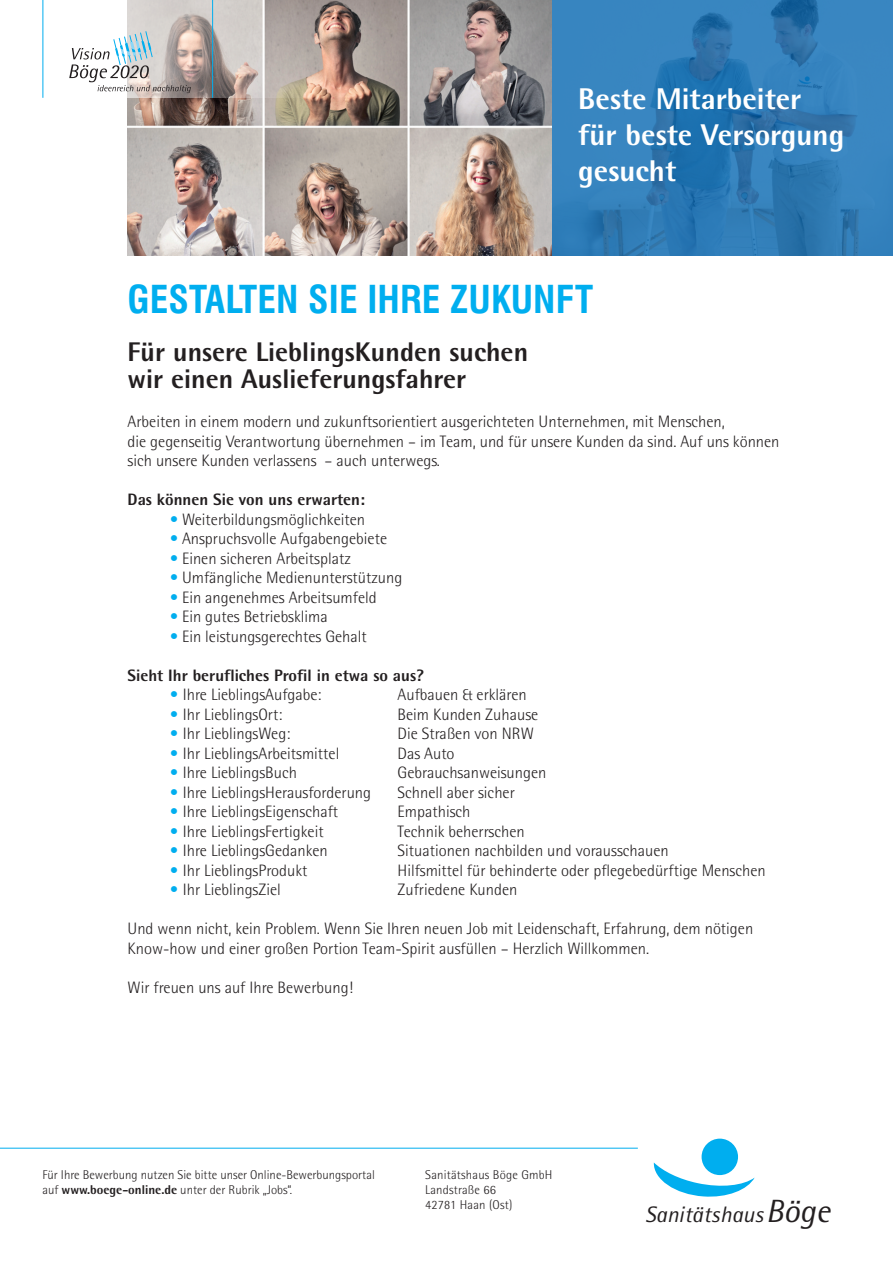
<style>
.page{position:relative;width:893px;height:1263px;background:#fff}
.page>*{position:absolute;margin:0;border:0;box-sizing:border-box;transform-origin:0 0}
.t1{font:700 condensed 37.5px "Swiss 721 BT";letter-spacing:.005em;color:#00aeef}
.t2{font:800 30px/36px "AT Rotis Semi Sans";color:#fff}
.t3{font:800 27px/27px "AT Rotis Semi Sans";color:#231f20}
.t4{font:italic 22.35px "AT Rotis Semi Sans";color:#231f20}
.t5{font:300 16.5px/19.5px "AT Rotis Semi Sans";color:#231f20}
.t6{font:800 16.5px "AT Rotis Semi Sans";color:#231f20}
.t7{font:300 12.75px/15px "AT Rotis Semi Sans";color:#231f20}
.s1{color:#00aeef}
.s2{font-weight:800}
.s3{font-size:32.25px}
</style>
<div class="page">
<img style="left:128px;top:0;width:425px;height:255px">
<svg style="left:42px;top:0;width:268px;height:98px"></svg>
<svg style="left:553px;top:0;width:340px;height:255px;fill:#3583be"></svg>
<svg style="left:69px;top:31px;width:122px;height:62px"></svg>
<hr style="left:43px;top:0;width:1px;height:98px;background:#00aeef">
<hr style="left:212px;top:0;width:1px;height:98px;background:#00aeef">
<svg style="left:654px;top:1162px;width:101px;height:34px"></svg>
<div style="left:702px;top:1138px;width:36px;height:37px;background:#00aeef;border-radius:50%"></div>
<hr style="left:0;top:1148px;width:638px;height:1px;background:#00aeef">
<h2 class="t2" style="left:578px;top:83px;width:267px">Beste Mitarbeiter für beste Versorgung gesucht</h2>
<h1 class="t1" style="left:128px;top:285px;width:467px">GESTALTEN SIE IHRE ZUKUNFT</h1>
<h3 class="t3" style="left:128px;top:341px;width:402px">Für unsere LieblingsKunden suchen wir einen Auslieferungsfahrer</h3>
<p class="t5" style="left:128px;top:414px;width:653px">Arbeiten in einem modern und zukunftsorientiert ausgerichteten Unternehmen, mit Menschen,<br>die gegenseitig Verantwortung übernehmen – im Team, und für unsere Kunden da sind. Auf uns können sich unsere Kunden verlassens – auch unterwegs.</p>
<p class="t6" style="left:128px;top:494px;width:239px">Das können Sie von uns erwarten:</p>
<p class="t5" style="left:170px;top:511px;width:197px"><span class="s1">•</span> Weiterbildungsmöglichkeiten</p>
<p class="t5" style="left:170px;top:531px;width:219px"><span class="s1">•</span> Anspruchsvolle Aufgabengebiete</p>
<p class="t5" style="left:170px;top:550px;width:182px"><span class="s1">•</span> Einen sicheren Arbeitsplatz</p>
<p class="t5" style="left:170px;top:570px;width:234px"><span class="s1">•</span> Umfängliche Medienunterstützung</p>
<p class="t5" style="left:170px;top:589px;width:208px"><span class="s1">•</span> Ein angenehmes Arbeitsumfeld</p>
<p class="t5" style="left:170px;top:609px;width:159px"><span class="s1">•</span> Ein gutes Betriebsklima</p>
<p class="t5" style="left:170px;top:628px;width:198px"><span class="s1">•</span> Ein leistungsgerechtes Gehalt</p>
<p class="t6" style="left:128px;top:669px;width:298px">Sieht Ihr berufliches Profil in etwa so aus?</p>
<p class="t5" style="left:170px;top:687px;width:153px"><span class="s1">•</span> Ihre LieblingsAufgabe:</p>
<p class="t5" style="left:398px;top:687px;width:131px">Aufbauen &amp; erklären</p>
<p class="t5" style="left:170px;top:706px;width:114px"><span class="s1">•</span> Ihr LieblingsOrt:</p>
<p class="t5" style="left:398px;top:706px;width:142px">Beim Kunden Zuhause</p>
<p class="t5" style="left:170px;top:726px;width:122px"><span class="s1">•</span> Ihr LieblingsWeg:</p>
<p class="t5" style="left:398px;top:726px;width:138px">Die Straßen von NRW</p>
<p class="t5" style="left:170px;top:745px;width:171px"><span class="s1">•</span> Ihr LieblingsArbeitsmittel</p>
<p class="t5" style="left:398px;top:745px;width:59px">Das Auto</p>
<p class="t5" style="left:170px;top:765px;width:128px"><span class="s1">•</span> Ihre LieblingsBuch</p>
<p class="t5" style="left:398px;top:765px;width:150px">Gebrauchsanweisungen</p>
<p class="t5" style="left:170px;top:784px;width:203px"><span class="s1">•</span> Ihre LieblingsHerausforderung</p>
<p class="t5" style="left:398px;top:784px;width:119px">Schnell aber sicher</p>
<p class="t5" style="left:170px;top:804px;width:170px"><span class="s1">•</span> Ihre LieblingsEigenschaft</p>
<p class="t5" style="left:398px;top:804px;width:74px">Empathisch</p>
<p class="t5" style="left:170px;top:823px;width:155px"><span class="s1">•</span> Ihre LieblingsFertigkeit</p>
<p class="t5" style="left:398px;top:823px;width:129px">Technik beherrschen</p>
<p class="t5" style="left:170px;top:843px;width:159px"><span class="s1">•</span> Ihre LieblingsGedanken</p>
<p class="t5" style="left:398px;top:843px;width:273px">Situationen nachbilden und vorausschauen</p>
<p class="t5" style="left:170px;top:862px;width:139px"><span class="s1">•</span> Ihr LieblingsProdukt</p>
<p class="t5" style="left:398px;top:862px;width:370px">Hilfsmittel für behinderte oder pflegebedürftige Menschen</p>
<p class="t5" style="left:170px;top:882px;width:112px"><span class="s1">•</span> Ihr LieblingsZiel</p>
<p class="t5" style="left:398px;top:882px;width:121px">Zufriedene Kunden</p>
<p class="t5" style="left:128px;top:921px;width:627px">Und wenn nicht, kein Problem. Wenn Sie Ihren neuen Job mit Leidenschaft, Erfahrung, dem nötigen<br>Know-how und einer großen Portion Team-Spirit ausfüllen – Herzlich Willkommen.</p>
<p class="t5" style="left:128px;top:979px;width:227px">Wir freuen uns auf Ihre Bewerbung!</p>
<p class="t7" style="left:43px;top:1169px;width:334px">Für Ihre Bewerbung nutzen Sie bitte unser Online-Bewerbungsportal auf <span class="s2">www.boege-online.de</span> unter der Rubrik „Jobs“.</p>
<p class="t7" style="left:425px;top:1169px;width:129px">Sanitätshaus Böge GmbH<br>Landstraße 66<br>42781 Haan (Ost)</p>
<h3 class="t4" style="left:645px;top:1207px;width:186px">Sanitätshaus<span class="s3">Böge</span></h3>
</div>
